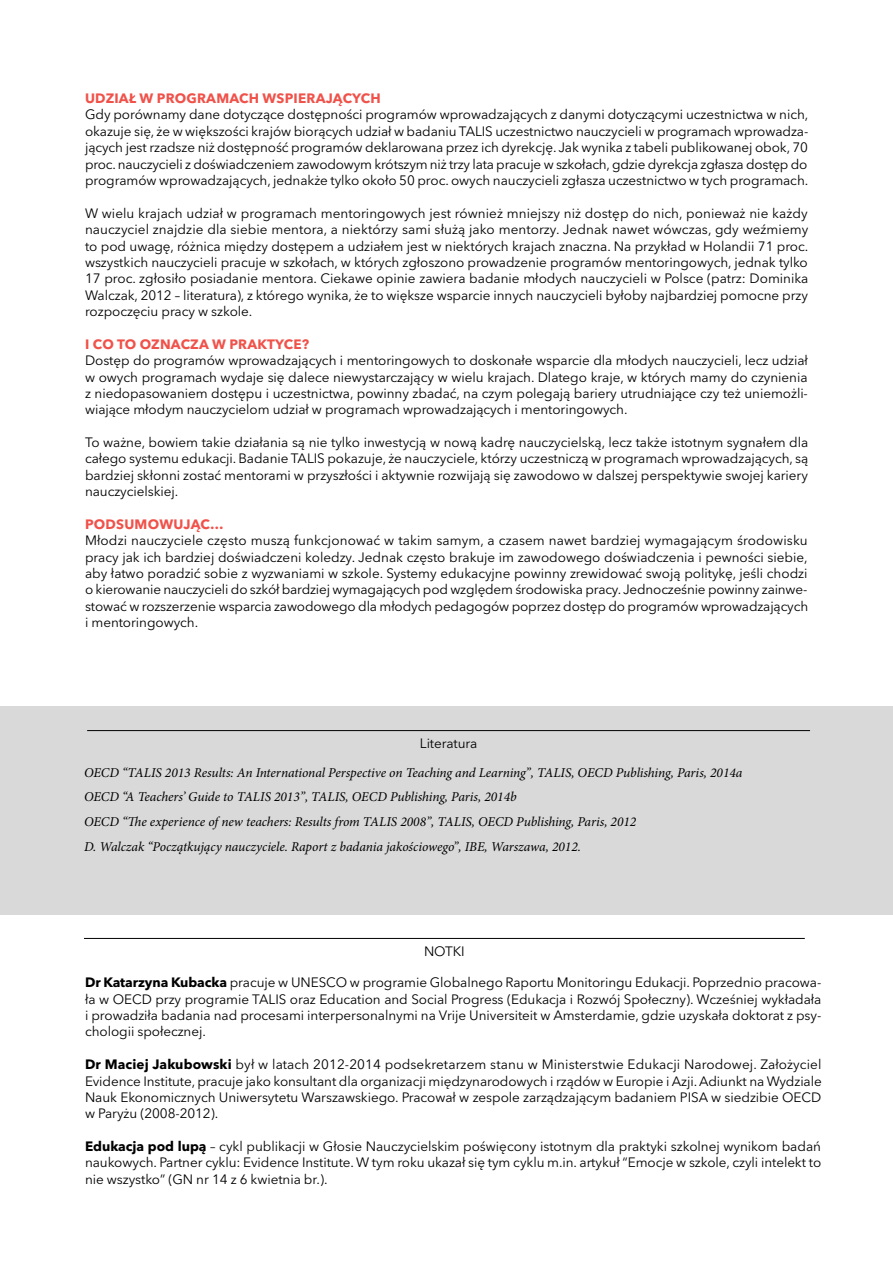
<style>
.page{position:relative;width:893px;height:1263px;background:#fff}
.page>*{position:absolute;margin:0;border:0;box-sizing:border-box;transform-origin:0 0}
.t1{font:13.5px/16.4px "Avenir Next LT Pro";letter-spacing:-.005em;color:#000;text-align:justify}
.t2{font:italic 13.5px/24.8px "Minion Pro";letter-spacing:-.005em;color:#000}
.t3{font:700 13.5px "Avenir Next LT Pro";letter-spacing:.015em;color:#f0524a}
.s1{font-weight:700}
</style>
<div class="page">
<div style="left:0;top:706px;width:893px;height:208px;background:#d9d9da"></div>
<hr style="left:87px;top:730px;width:723px;height:1px;background:#000">
<hr style="left:84px;top:938px;width:721px;height:1px;background:#000">
<p class="t3" style="left:85px;top:90px;width:297px">UDZIAŁ W PROGRAMACH WSPIERAJĄCYCH</p>
<p class="t1" style="left:85px;top:107px;width:725px">Gdy porównamy dane dotyczące dostępności programów wprowadzających z danymi dotyczącymi uczestnictwa w nich, okazuje się, że w większości krajów biorących udział w badaniu TALIS uczestnictwo nauczycieli w programach wprowadza&shy;jących jest rzadsze niż dostępność programów deklarowana przez ich dyrekcję. Jak wynika z tabeli publikowanej obok, 70 proc. nauczycieli z doświadczeniem zawodowym krótszym niż trzy lata pracuje w szkołach, gdzie dyrekcja zgłasza dostęp do programów wprowadzających, jednakże tylko około 50 proc. owych nauczycieli zgłasza uczestnictwo w tych programach.</p>
<p class="t1" style="left:85px;top:205px;width:725px">W wielu krajach udział w programach mentoringowych jest również mniejszy niż dostęp do nich, ponieważ nie każdy nauczyciel znajdzie dla siebie mentora, a niektórzy sami służą jako mentorzy. Jednak nawet wówczas, gdy weźmiemy to pod uwagę, różnica między dostępem a udziałem jest w niektórych krajach znaczna. Na przykład w Holandii 71 proc. wszystkich nauczycieli pracuje w szkołach, w których zgłoszono prowadzenie programów mentoringowych, jednak tylko 17 proc. zgłosiło posiadanie mentora. Ciekawe opinie zawiera badanie młodych nauczycieli w Polsce (patrz: Dominika Walczak, 2012 – literatura), z którego wynika, że to większe wsparcie innych nauczycieli byłoby najbardziej pomocne przy rozpoczęciu pracy w szkole.</p>
<p class="t3" style="left:85px;top:336px;width:226px">I CO TO OZNACZA W PRAKTYCE?</p>
<p class="t1" style="left:85px;top:352px;width:724px">Dostęp do programów wprowadzających i mentoringowych to doskonałe wsparcie dla młodych nauczycieli, lecz udział w owych programach wydaje się dalece niewystarczający w wielu krajach. Dlatego kraje, w których mamy do czynienia z niedopasowaniem dostępu i uczestnictwa, powinny zbadać, na czym polegają bariery utrudniające czy też uniemożli&shy;wiające młodym nauczycielom udział w programach wprowadzających i mentoringowych.</p>
<p class="t1" style="left:85px;top:434px;width:725px">To ważne, bowiem takie działania są nie tylko inwestycją w nową kadrę nauczycielską, lecz także istotnym sygnałem dla całego systemu edukacji. Badanie TALIS pokazuje, że nauczyciele, którzy uczestniczą w programach wprowadzających, są bardziej skłonni zostać mentorami w przyszłości i aktywnie rozwijają się zawodowo w dalszej perspektywie swojej kariery nauczycielskiej.</p>
<p class="t3" style="left:85px;top:516px;width:140px">PODSUMOWUJĄC…</p>
<p class="t1" style="left:85px;top:532px;width:725px">Młodzi nauczyciele często muszą funkcjonować w takim samym, a czasem nawet bardziej wymagającym środowisku pracy jak ich bardziej doświadczeni koledzy. Jednak często brakuje im zawodowego doświadczenia i pewności siebie, aby łatwo poradzić sobie z wyzwaniami w szkole. Systemy edukacyjne powinny zrewidować swoją politykę, jeśli chodzi o kierowanie nauczycieli do szkół bardziej wymagających pod względem środowiska pracy. Jednocześnie powinny zainwe&shy;stować w rozszerzenie wsparcia zawodowego dla młodych pedagogów poprzez dostęp do programów wprowadzających i mentoringowych.</p>
<p class="t1" style="left:420px;top:735px;width:59px">Literatura</p>
<p class="t2" style="left:84px;top:760px;width:660px">OECD “TALIS 2013 Results: An International Perspective on Teaching and Learning”, TALIS, OECD Publishing, Paris, 2014a OECD “A Teachers’ Guide to TALIS 2013”, TALIS, OECD Publishing, Paris, 2014b<br>OECD “The experience of new teachers: Results from TALIS 2008”, TALIS, OECD Publishing, Paris, 2012<br>D. Walczak “Początkujący nauczyciele. Raport z badania jakościowego”, IBE, Warszawa, 2012.</p>
<p class="t1" style="left:424px;top:943px;width:42px">NOTKI</p>
<p class="t1" style="left:85px;top:974px;width:738px"><span class="s1">Dr Katarzyna Kubacka</span> pracuje w UNESCO w programie Globalnego Raportu Monitoringu Edukacji. Poprzednio pracowa&shy;ła w OECD przy programie TALIS oraz Education and Social Progress (Edukacja i Rozwój Społeczny). Wcześniej wykładała i prowadziła badania nad procesami interpersonalnymi na Vrije Universiteit w Amsterdamie, gdzie uzyskała doktorat z psy&shy;chologii społecznej.</p>
<p class="t1" style="left:85px;top:1056px;width:738px"><span class="s1">Dr Maciej Jakubowski</span> był w latach 2012-2014 podsekretarzem stanu w Ministerstwie Edukacji Narodowej. Założyciel Evidence Institute, pracuje jako konsultant dla organizacji międzynarodowych i rządów w Europie i Azji. Adiunkt na Wydziale Nauk Ekonomicznych Uniwersytetu Warszawskiego. Pracował w zespole zarządzającym badaniem PISA w siedzibie OECD w Paryżu (2008-2012).</p>
<p class="t1" style="left:85px;top:1138px;width:738px"><span class="s1">Edukacja pod lupą</span> – cykl publikacji w Głosie Nauczycielskim poświęcony istotnym dla praktyki szkolnej wynikom badań naukowych. Partner cyklu: Evidence Institute. W tym roku ukazał się tym cyklu m.in. artykuł “Emocje w szkole, czyli intelekt to nie wszystko” (GN nr 14 z 6 kwietnia br.).</p>
</div>
